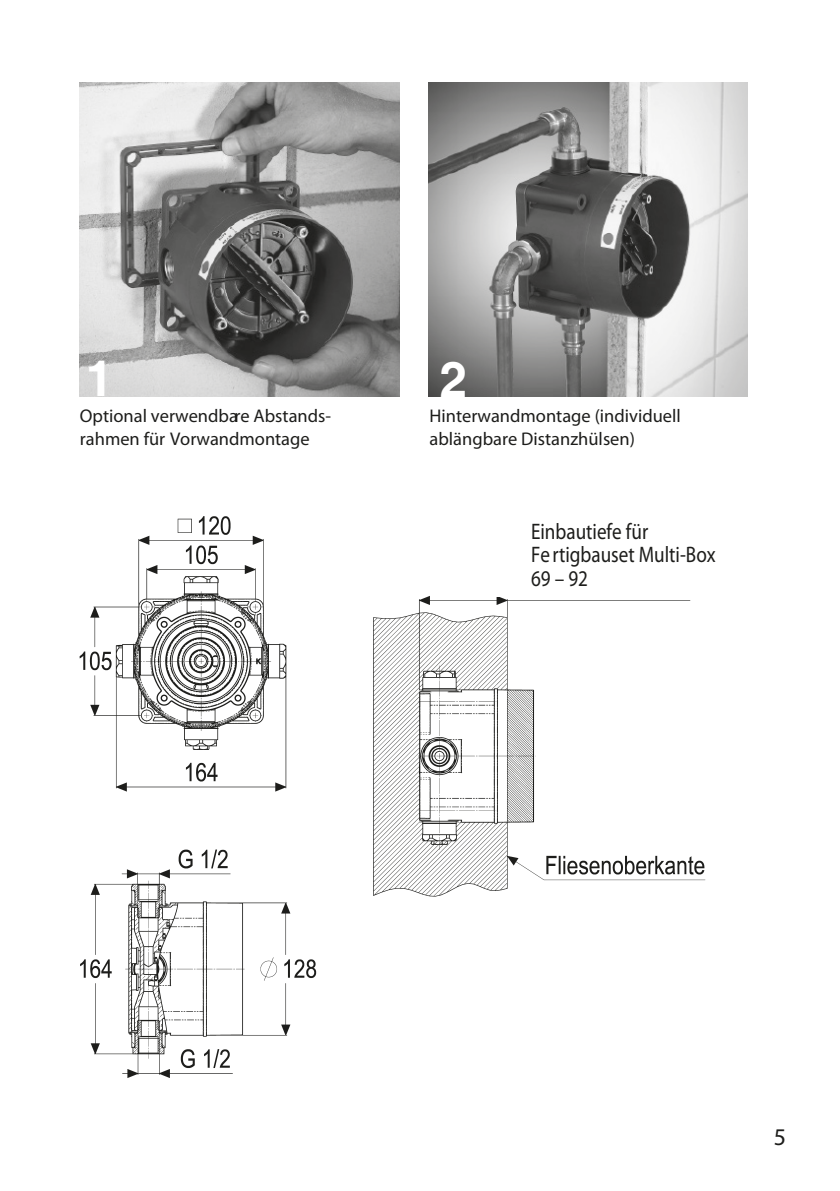
<style>
.page{position:relative;width:840px;height:1191px;background:#fff}
.page>*{position:absolute;margin:0;border:0;box-sizing:border-box;transform-origin:0 0}
.t1{font:700 49px "Helvetica";color:#fff}
.t2{font:24px "Myriad Pro";color:#1d1d1b}
.t3{font:22.4px/23.6px "Myriad Pro";color:#1d1d1b;scale:.85 1}
.t4{font:18.4px/23.6px "Myriad Pro";color:#1d1d1b}
</style>
<div class="page">
<img style="left:79px;top:516px;width:208px;height:276px">
<img style="left:80px;top:849px;width:237px;height:229px">
<img style="left:373px;top:596px;width:333px;height:301px">
<div style="left:484px;top:548px;width:209px;height:49px;background:#fff"></div>
<img style="left:80px;top:83px;width:319px;height:313px">
<img style="left:428px;top:83px;width:319px;height:313px">
<p class="t1" style="left:86px;top:349px;width:29px">1</p>
<p class="t1" style="left:439px;top:350px;width:29px">2</p>
<p class="t4" style="left:80px;top:403px;width:252px">Optional verwendbare Abstands&shy;rahmen für Vorwandmontage</p>
<p class="t4" style="left:429px;top:403px;width:252px">Hinterwandmontage (individuell ablängbare Distanzhülsen)</p>
<p class="t3" style="left:530px;top:519px;width:219px">Einbautiefe für<br>Fertigbauset Multi-Box<br>69 – 92</p>
<p class="t2" style="left:773px;top:1122px;width:14px">5</p>
</div>
